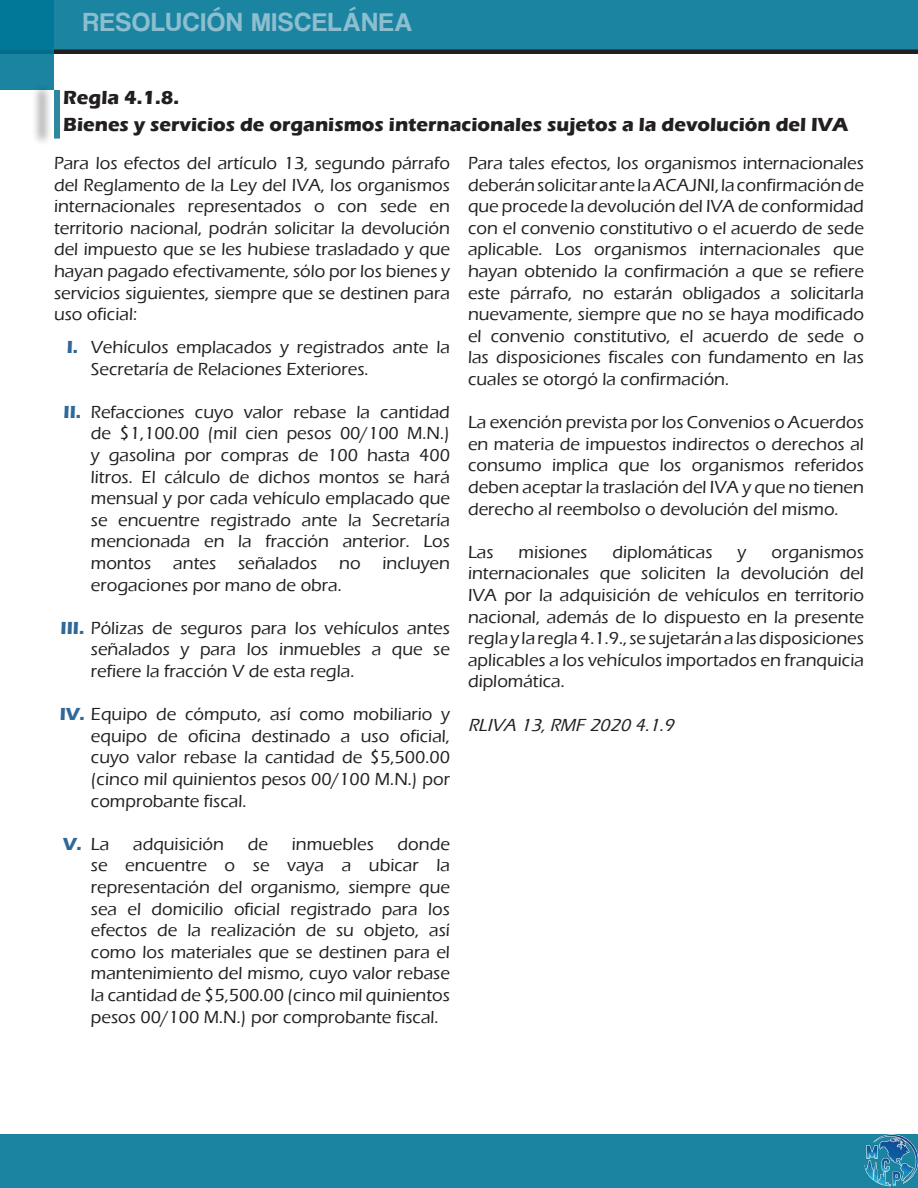
<style>
.page{position:relative;width:918px;height:1188px;background:#fff}
.page>*{position:absolute;margin:0;border:0;box-sizing:border-box;transform-origin:0 0}
.t1{font:27px "Coolvetica Rg";letter-spacing:.05em;color:#9ac5d5}
.t2{font:700 19.5px "Eras ITC";color:#231f20}
.t3{font:500 18px/21.6px "Eras ITC";color:#231f20;text-align:justify}
.t4{font:italic 500 18px "Eras ITC";color:#231f20}
.t5{font:700 18px "Eras ITC";color:#306999}
.s1{font-weight:700;color:#306999}
</style>
<div class="page">
<div style="left:0;top:0;width:918px;height:54px;background:#1a84a1"></div>
<div style="left:0;top:1134px;width:918px;height:54px;background:#1a84a1"></div>
<hr style="left:0;top:50px;width:918px;height:4px;background:#231f20">
<img style="left:864px;top:1134px;width:54px;height:53px">
<svg style="left:0;top:0;width:54px;height:90px;background:#0b7c9a"></svg>
<div style="left:31px;top:82px;width:22px;height:65px;background:#231f20;opacity:.5"></div>
<div style="left:54px;top:93px;width:6px;height:43px;background:#2d879e"></div>
<h1 class="t1" style="left:83px;top:6px;width:331px">RESOLUCIÓN MISCELÁNEA</h1>
<p class="t2" style="left:63px;top:86px;width:118px">Regla 4.1.8.</p>
<p class="t2" style="left:63px;top:113px;width:787px">Bienes y servicios de organismos internacionales sujetos a la devolución del IVA</p>
<p class="t3" style="left:54px;top:152px;width:398px">Para los efectos del artículo 13, segundo párrafo del Reglamento de la Ley del IVA, los organismos internacionales representados o con sede en territorio nacional, podrán solicitar la devolución del impuesto que se les hubiese trasladado y que hayan pagado efectivamente, sólo por los bienes y servicios siguientes, siempre que se destinen para uso oficial:</p>
<p class="t3" style="left:468px;top:152px;width:398px">Para tales efectos, los organismos internacionales deberán solicitar ante la ACAJNI, la confirmación de que procede la devolución del IVA de conformidad con el convenio constitutivo o el acuerdo de sede aplicable. Los organismos internacionales que hayan obtenido la confirmación a que se refiere este párrafo, no estarán obligados a solicitarla nuevamente, siempre que no se haya modificado el convenio constitutivo, el acuerdo de sede o las disposiciones fiscales con fundamento en las cuales se otorgó la confirmación.</p>
<p class="t3" style="left:468px;top:412px;width:398px">La exención prevista por los Convenios o Acuerdos en materia de impuestos indirectos o derechos al consumo implica que los organismos referidos deben aceptar la traslación del IVA y que no tienen derecho al reembolso o devolución del mismo.</p>
<p class="t3" style="left:468px;top:541px;width:27px">Las</p>
<p class="t3" style="left:519px;top:541px;width:70px">misiones</p>
<p class="t3" style="left:613px;top:541px;width:101px">diplomáticas</p>
<p class="t3" style="left:738px;top:541px;width:10px">y</p>
<p class="t3" style="left:91px;top:336px;width:361px">Vehículos emplacados y registrados ante la<br>Secretaría de Relaciones Exteriores.</p>
<p class="t3" style="left:91px;top:401px;width:361px">Refacciones cuyo valor rebase la cantidad de $1,100.00 (mil cien pesos 00/100 M.N.) y gasolina por compras de 100 hasta 400 litros. El cálculo de dichos montos se hará mensual y por cada vehículo emplacado que se encuentre registrado ante la Secretaría mencionada en la fracción anterior. Los montos antes señalados no incluyen erogaciones por mano de obra.</p>
<p class="t3" style="left:91px;top:617px;width:361px;text-indent:-30px"><span class="s1">III.</span> Pólizas de seguros para los vehículos antes señalados y para los inmuebles a que se refiere la fracción V de esta regla.</p>
<p class="t3" style="left:91px;top:704px;width:361px;text-indent:-31px"><span class="s1">IV.</span> Equipo de cómputo, así como mobiliario y equipo de oficina destinado a uso oficial, cuyo valor rebase la cantidad de $5,500.00 (cinco mil quinientos pesos 00/100 M.N.) por comprobante fiscal.</p>
<p class="t3" style="left:91px;top:833px;width:20px">La</p>
<p class="t3" style="left:133px;top:833px;width:92px">adquisición</p>
<p class="t3" style="left:248px;top:833px;width:22px">de</p>
<p class="t3" style="left:292px;top:833px;width:84px">inmuebles</p>
<p class="t5" style="left:67px;top:337px;width:13px">I.</p>
<p class="t5" style="left:64px;top:402px;width:19px">II.</p>
<p class="t3" style="left:468px;top:541px;width:398px;text-indent:303px">organismos internacionales que soliciten la devolución del IVA por la adquisición de vehículos en territorio nacional, además de lo dispuesto en la presente regla y la regla 4.1.9., se sujetarán a las disposiciones aplicables a los vehículos importados en franquicia diplomática.</p>
<p class="t4" style="left:468px;top:714px;width:212px">RLIVA 13,RMF 2020 4.1.9</p>
<p class="t3" style="left:91px;top:833px;width:361px;text-indent:307px">donde se encuentre o se vaya a ubicar la representación del organismo, siempre que sea el domicilio oficial registrado para los efectos de la realización de su objeto, así como los materiales que se destinen para el mantenimiento del mismo, cuyo valor rebase la cantidad de $5,500.00 (cinco mil quinientos pesos 00/100 M.N.) por comprobante fiscal.</p>
<p class="t5" style="left:63px;top:834px;width:20px">V.</p>
</div>
